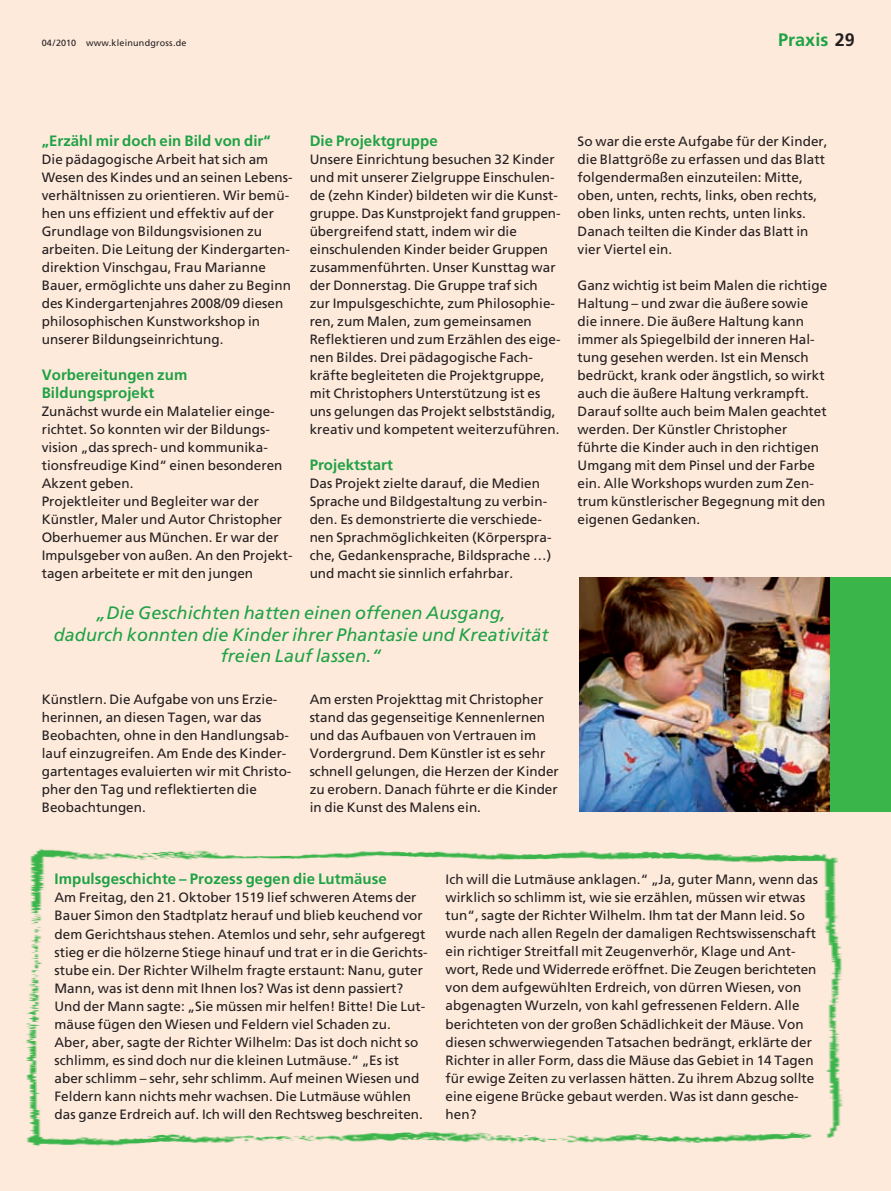
<style>
.page{position:relative;width:891px;height:1191px;background:#fff}
.page>*{position:absolute;margin:0;border:0;box-sizing:border-box;transform-origin:0 0}
.t1{font:italic 18px/21.8px "Frutiger";letter-spacing:.005em;color:#1fa245;text-align:center}
.t2{font:700 18px "Frutiger";letter-spacing:.005em;color:#1fa245}
.t3{font:700 15px/18px "Frutiger";letter-spacing:.005em;color:#1fa245}
.t4{font:13.5px/18px "Frutiger";letter-spacing:.005em;color:#231f20}
.t5{font:9px "Frutiger";letter-spacing:.025em;color:#231f20}
.s1{color:#231f20}
</style>
<div class="page">
<div style="left:0;top:0;width:891px;height:1190px;background:#feeadb"></div>
<img style="left:26px;top:849px;width:817px;height:297px">
<div style="left:823px;top:577px;width:68px;height:234px;background:#3ab54a"></div>
<img style="left:579px;top:577px;width:250px;height:234px">
<p class="t5" style="left:42px;top:39px;width:146px">04 /2010 www.kleinundgross.de</p>
<h1 class="t2" style="left:778px;top:32px;width:78px">Praxis <span class="s1">29</span></h1>
<p class="t3" style="left:42px;top:133px;width:230px">„Erzähl mir doch ein Bild von dir“</p>
<p class="t4" style="left:42px;top:151px;width:252px">Die pädagogische Arbeit hat sich am Wesen des Kindes und an seinen Lebens&shy;verhältnissen zu orientieren. Wir bemü&shy;hen uns effizient und effektiv auf der Grundlage von Bildungsvisionen zu arbeiten. Die Leitung der Kindergarten&shy;direktion Vinschgau, Frau Marianne Bauer, ermöglichte uns daher zu Beginn des Kindergartenjahres 2008/09 diesen philosophischen Kunstworkshop in unserer Bildungseinrichtung.</p>
<p class="t3" style="left:42px;top:367px;width:147px">Vorbereitungen zum<br>Bildungsprojekt</p>
<p class="t4" style="left:42px;top:403px;width:252px">Zunächst wurde ein Malatelier einge&shy;richtet. So konnten wir der Bildungs&shy;vision „das sprech- und kommunika&shy;tionsfreudige Kind“ einen besonderen Akzent geben.<br>Projektleiter und Begleiter war der Künstler, Maler und Autor Christopher Oberhuemer aus München. Er war der Impulsgeber von außen. An den Projekt&shy;tagen arbeitete er mit den jungen</p>
<p class="t3" style="left:310px;top:133px;width:130px">Die Projektgruppe</p>
<p class="t4" style="left:310px;top:151px;width:252px">Unsere Einrichtung besuchen 32 Kinder und mit unserer Zielgruppe Einschulen&shy;de (zehn Kinder) bildeten wir die Kunst&shy;gruppe. Das Kunstprojekt fand gruppen&shy;übergreifend statt, indem wir die einschulenden Kinder beider Gruppen zusammenführten. Unser Kunsttag war der Donnerstag. Die Gruppe traf sich zur Impulsgeschichte, zum Philosophie&shy;ren, zum Malen, zum gemeinsamen Reflektieren und zum Erzählen des eige&shy;nen Bildes. Drei pädagogische Fach&shy;kräfte begleiteten die Projektgruppe, mit Christophers Unterstützung ist es uns gelungen das Projekt selbstständig, kreativ und kompetent weiterzuführen.</p>
<p class="t3" style="left:310px;top:457px;width:85px">Projektstart</p>
<p class="t4" style="left:310px;top:475px;width:243px">Das Projekt zielte darauf, die Medien Sprache und Bildgestaltung zu verbin&shy;den. Es demonstrierte die verschiede&shy;nen Sprachmöglichkeiten (Körperspra&shy;che, Gedankensprache, Bild sprache …) und macht sie sinnlich erfahrbar.</p>
<h1 class="t1" style="left:54px;top:603px;width:496px">„Die Geschichten hatten einen offenen Ausgang,<br>dadurch konnten die Kinder ihrer Phantasie und Kreativität freien Lauf lassen.“</h1>
<p class="t4" style="left:42px;top:691px;width:251px">Künstlern. Die Aufgabe von uns Erzie&shy;herinnen, an diesen Tagen, war das Beobachten, ohne in den Handlungsab&shy;lauf einzugreifen. Am Ende des Kinder&shy;gartentages evaluierten wir mit Christo&shy;pher den Tag und reflektierten die Beobachtungen.</p>
<p class="t4" style="left:310px;top:691px;width:251px">Am ersten Projekttag mit Christopher stand das gegenseitige Kennenlernen und das Aufbauen von Vertrauen im Vordergrund. Dem Künstler ist es sehr schnell gelungen, die Herzen der Kinder zu erobern. Danach führte er die Kinder in die Kunst des Malens ein.</p>
<p class="t4" style="left:578px;top:133px;width:252px">So war die erste Aufgabe für der Kinder, die Blattgröße zu erfassen und das Blatt folgendermaßen einzuteilen: Mitte, oben, unten, rechts, links, oben rechts, oben links, unten rechts, unten links.<br>Danach teilten die Kinder das Blatt in vier Viertel ein.</p>
<p class="t4" style="left:578px;top:277px;width:251px">Ganz wichtig ist beim Malen die richtige Haltung – und zwar die äußere sowie die innere. Die äußere Haltung kann immer als Spiegelbild der inneren Hal&shy;tung gesehen werden. Ist ein Mensch bedrückt, krank oder ängstlich, so wirkt auch die äußere Haltung verkrampft.<br>Darauf sollte auch beim Malen geachtet werden. Der Künstler Christopher führte die Kinder auch in den richtigen Umgang mit dem Pinsel und der Farbe ein. Alle Workshops wurden zum Zen&shy;trum künstlerischer Begegnung mit den eigenen Gedanken.</p>
<p class="t3" style="left:55px;top:871px;width:334px">Impulsgeschichte – Prozess gegen die Lutmäuse</p>
<p class="t4" style="left:55px;top:889px;width:374px">Am Freitag, den 21. Oktober 1519 lief schweren Atems der Bauer Simon den Stadtplatz herauf und blieb keuchend vor dem Gerichtshaus stehen. Atemlos und sehr, sehr aufgeregt stieg er die hölzerne Stiege hinauf und trat er in die Gerichts&shy;stube ein. Der Richter Wilhelm fragte erstaunt: Nanu, guter Mann, was ist denn mit Ihnen los? Was ist denn passiert?<br>Und der Mann sagte: „Sie müssen mir helfen! Bitte! Die Lut&shy;mäuse fügen den Wiesen und Feldern viel Schaden zu.<br>Aber, aber, sagte der Richter Wilhelm: Das ist doch nicht so schlimm, es sind doch nur die kleinen Lutmäuse.“ „Es ist aber schlimm – sehr, sehr schlimm. Auf meinen Wiesen und Feldern kann nichts mehr wachsen. Die Lutmäuse wühlen das ganze Erdreich auf. Ich will den Rechtsweg beschreiten.</p>
<p class="t4" style="left:445px;top:871px;width:374px">Ich will die Lutmäuse anklagen.“ „Ja, guter Mann, wenn das wirklich so schlimm ist, wie sie erzählen, müssen wir etwas tun“, sagte der Richter Wilhelm. Ihm tat der Mann leid. So wurde nach allen Regeln der damaligen Rechtswissenschaft ein richtiger Streitfall mit Zeugenverhör, Klage und Ant&shy;wort, Rede und Widerrede eröffnet. Die Zeugen berichteten von dem aufgewühlten Erdreich, von dürren Wiesen, von abgenagten Wurzeln, von kahl gefressenen Feldern. Alle berichteten von der großen Schädlichkeit der Mäuse. Von diesen schwerwiegenden Tatsachen bedrängt, erklärte der Richter in aller Form, dass die Mäuse das Gebiet in 14 Tagen für ewige Zeiten zu verlassen hätten. Zu ihrem Abzug sollte eine eigene Brücke gebaut werden. Was ist dann gesche&shy;hen?</p>
</div>
